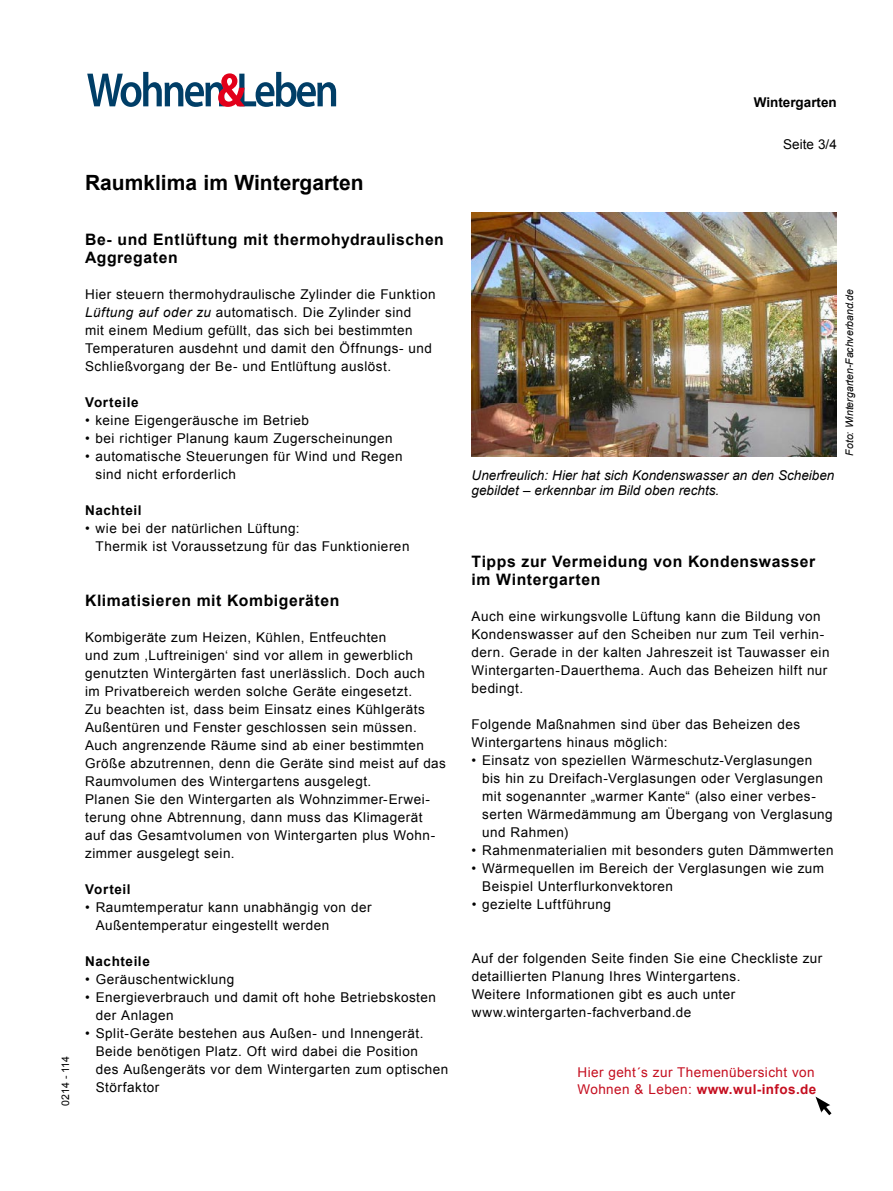
<style>
.page{position:relative;width:893px;height:1191px;background:#fff}
.page>*{position:absolute;margin:0;border:0;box-sizing:border-box;transform-origin:0 0}
.t1{font:700 21px "Arial";color:#000}
.t2{font:700 15.75px/18px "Arial";letter-spacing:.035em;color:#000}
.t3{font:13.5px/18px "Arial";letter-spacing:.035em;color:#000}
.t4{font:italic 13.5px/15px "Arial";color:#000}
.t5{font:13.5px/16.5px "Arial";letter-spacing:.03em;color:#c50e1f}
.t6{font:700 13.5px "Arial";letter-spacing:.04em;color:#000}
.t7{font:700 13.5px "Arial";color:#000}
.t8{font:italic 10.5px "Arial";color:#000}
.t9{font:10.5px "Arial";color:#000}
.s1{font-style:italic}
.s2{font-weight:700}
</style>
<div class="page">
<img style="left:472px;top:213px;width:365px;height:243px">
<svg style="left:87px;top:72px;width:249px;height:35px"></svg>
<svg style="left:815px;top:1096px;width:17px;height:20px"></svg>
<h1 class="t1" style="left:85px;top:170px;width:280px">Raumklima im Wintergarten</h1>
<p class="t9" style="left:60px;top:1106px;width:52px;rotate:-90deg">0214 - 114</p>
<p class="t2" style="left:85px;top:231px;width:360px">Be- und Entlüftung mit thermohydraulischen<br>Aggregaten</p>
<p class="t3" style="left:85px;top:286px;width:352px">Hier steuern thermohydraulische Zylinder die Funktion <span class="s1">Lüftung auf oder zu</span> automatisch. Die Zylinder sind<br>mit einem Medium gefüllt, das sich bei bestimmten Temperaturen ausdehnt und damit den Öffnungs- und Schließvorgang der Be- und Entlüftung auslöst.</p>
<p class="t6" style="left:85px;top:395px;width:55px">Vorteile</p>
<p class="t3" style="left:85px;top:412px;width:225px">• keine Eigengeräusche im Betrieb</p>
<p class="t3" style="left:85px;top:430px;width:309px">• bei richtiger Planung kaum Zugerscheinungen</p>
<p class="t3" style="left:96px;top:448px;width:309px;text-indent:-11px">• automatische Steuerungen für Wind und Regen sind nicht erforderlich</p>
<p class="t6" style="left:85px;top:503px;width:58px">Nachteil</p>
<p class="t3" style="left:96px;top:520px;width:315px;text-indent:-11px">• wie bei der natürlichen Lüftung:<br>Thermik ist Voraussetzung für das Funktionieren</p>
<p class="t2" style="left:85px;top:591px;width:256px">Klimatisieren mit Kombigeräten</p>
<p class="t3" style="left:85px;top:628px;width:362px">Kombigeräte zum Heizen, Kühlen, Entfeuchten<br>und zum ‚Luftreinigen‘ sind vor allem in gewerblich genutzten Wintergärten fast unerlässlich. Doch auch<br>im Privatbereich werden solche Geräte eingesetzt.<br>Zu beachten ist, dass beim Einsatz eines Kühlgeräts Außentüren und Fenster geschlossen sein müssen.<br>Auch angrenzende Räume sind ab einer bestimmten Größe abzutrennen, denn die Geräte sind meist auf das Raumvolumen des Wintergartens ausgelegt.<br>Planen Sie den Wintergarten als Wohnzimmer-Erwei&shy;terung ohne Abtrennung, dann muss das Klimagerät<br>auf das Gesamtvolumen von Wintergarten plus Wohn&shy;zimmer ausgelegt sein.</p>
<p class="t6" style="left:85px;top:881px;width:47px">Vorteil</p>
<p class="t3" style="left:96px;top:898px;width:277px;text-indent:-10px">• Raumtemperatur kann unabhängig von der<br>Außentemperatur eingestellt werden</p>
<p class="t6" style="left:85px;top:953px;width:66px">Nachteile</p>
<p class="t3" style="left:85px;top:970px;width:151px">• Geräuschentwicklung</p>
<p class="t3" style="left:96px;top:988px;width:342px;text-indent:-11px">• Energieverbrauch und damit oft hohe Betriebskosten der Anlagen</p>
<p class="t3" style="left:96px;top:1024px;width:354px;text-indent:-11px">• Split-Geräte bestehen aus Außen- und Innengerät.<br>Beide benötigen Platz. Oft wird dabei die Position<br>des Außengeräts vor dem Wintergarten zum optischen Störfaktor</p>
<p class="t7" style="left:754px;top:94px;width:85px">Wintergarten</p>
<p class="t3" style="left:783px;top:135px;width:55px">Seite 3/4</p>
<p class="t4" style="left:472px;top:467px;width:364px">Unerfreulich: Hier hat sich Kondenswasser an den Scheiben gebildet – erkennbar im Bild oben rechts.</p>
<p class="t8" style="left:843px;top:455px;width:168px;rotate:-90deg">Foto: Wintergarten-Fachverband.de</p>
<p class="t2" style="left:472px;top:552px;width:345px">Tipps zur Vermeidung von Kondenswasser im Wintergarten</p>
<p class="t3" style="left:472px;top:607px;width:359px">Auch eine wirkungsvolle Lüftung kann die Bildung von Kondenswasser auf den Scheiben nur zum Teil verhin&shy;dern. Gerade in der kalten Jahreszeit ist Tauwasser ein Wintergarten-Dauerthema. Auch das Beheizen hilft nur bedingt.</p>
<p class="t3" style="left:472px;top:715px;width:330px">Folgende Maßnahmen sind über das Beheizen des<br>Wintergartens hinaus möglich:</p>
<p class="t3" style="left:482px;top:751px;width:352px;text-indent:-11px">• Einsatz von speziellen Wärmeschutz-Verglasungen bis hin zu Dreifach-Verglasungen oder Verglasungen mit sogenannter „warmer Kante“ (also einer verbes&shy;serten Wärmedämmung am Übergang von Verglasung und Rahmen)</p>
<p class="t3" style="left:472px;top:841px;width:363px">• Rahmenmaterialien mit besonders guten Dämmwerten</p>
<p class="t3" style="left:482px;top:859px;width:343px;text-indent:-11px">• Wärmequellen im Bereich der Verglasungen wie zum<br>Beispiel Unterflurkonvektoren</p>
<p class="t3" style="left:472px;top:895px;width:141px">• gezielte Luftführung</p>
<p class="t3" style="left:472px;top:949px;width:352px">Auf der folgenden Seite finden Sie eine Checkliste zur detaillierten Planung Ihres Wintergartens.<br>Weitere Informationen gibt es auch unter www.wintergarten-fachverband.de</p>
<p class="t5" style="left:577px;top:1064px;width:240px">Hier geht´s zur Themenübersicht von<br>Wohnen &amp; Leben: <span class="s2">www.wul-infos.de</span></p>
</div>
